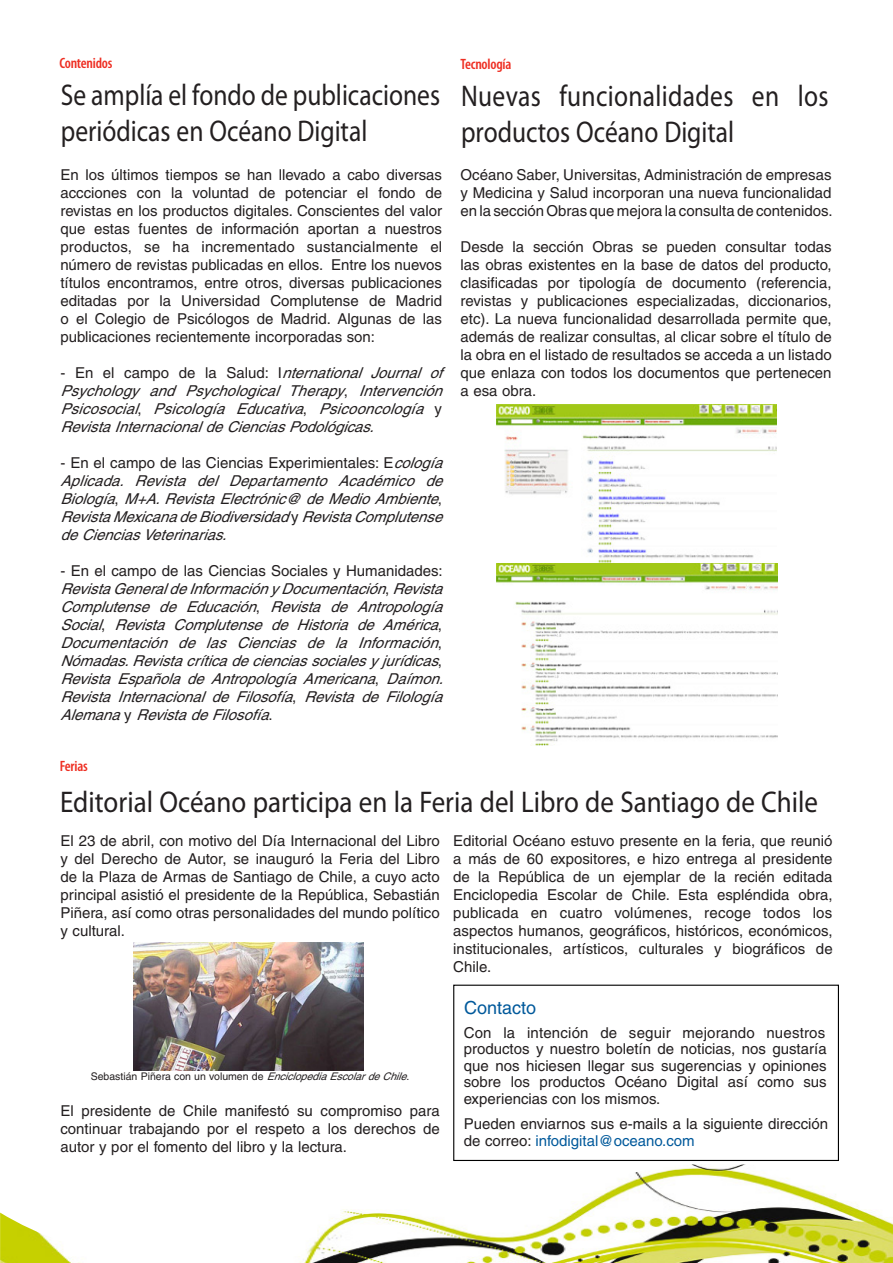
<style>
.page{position:relative;width:893px;height:1263px;background:#fff}
.page>*{position:absolute;margin:0;border:0;box-sizing:border-box;transform-origin:0 0}
.Titular__nivel_2{font:30px/36px "Myriad Pro";color:#231f20;scale:.85 1}
.Titular__nivel_2-2{font:30px "Myriad Pro";color:#231f20;scale:.9 1}
.Subtítulo{font:18px "Helvetica";color:#00599b}
.Texto{font:15px/18px "Helvetica";color:#231f20;text-align:justify}
.Texto-2{font:italic 15px/18px "Helvetica";color:#231f20}
.Titular_de_inicio{font:600 condensed 15px "Myriad Pro";letter-spacing:-.015em;color:#ee2e22}
.Texto-3{font:10.5px "Helvetica";color:#231f20}
.s1{font-style:normal}
.s2{font-style:italic}
.s3{color:#00599b}
</style>
<div class="page">
<img style="left:0;top:1164px;width:893px;height:99px">
<div style="left:453px;top:985px;width:386px;height:176px;background:#fff;border:1px solid #000"></div>
<img style="left:497px;top:404px;width:279px;height:159px">
<img style="left:133px;top:942px;width:230px;height:128px">
<img style="left:497px;top:563px;width:280px;height:182px">
<p class="Titular_de_inicio" style="left:59px;top:53px;width:55px">Contenidos</p>
<p class="Titular__nivel_2" style="left:61px;top:76px;width:448px">Se amplía el fondo de publicaciones periódicas en Océano Digital</p>
<p class="Texto" style="left:60px;top:166px;width:383px">En los últimos tiempos se han llevado a cabo diversas accciones con la voluntad de potenciar el fondo de revistas en los productos digitales. Conscientes del valor que estas fuentes de información aportan a nuestros productos, se ha incrementado sustancialmente el número de revistas publicadas en ellos. Entre los nuevos títulos encontramos, entre otros, diversas publicaciones editadas por la Universidad Complutense de Madrid o el Colegio de Psicólogos de Madrid. Algunas de las publicaciones recientemente incorporadas son:</p>
<p class="Texto-2" style="left:60px;top:364px;width:389px"><span class="s1">- E n e l c a m p o d e l a S a l u d : I</span> nternational Journal of Psychology and Psychological Therapy<span class="s1">,</span> Intervención Psicosocial<span class="s1">,</span> Psicología Educativa<span class="s1">,</span> Psicooncología <span class="s1">y </span>RevistaInternacionaldeCienciasPodológicas.</p>
<p class="Texto-2" style="left:60px;top:454px;width:390px"><span class="s1">- En el campo de las Ciencias Experimientales: E</span>cología Aplicada. Revista del Departamento Académico de Biología<span class="s1">,</span> M+A.RevistaElectrónic@ deMedioAmbiente<span class="s1">, </span>RevistaMexicanadeBiodiversidad<span class="s1">y</span> RevistaComplutense deCienciasVeterinarias.</p>
<p class="Texto-2" style="left:60px;top:562px;width:390px"><span class="s1">- En el campo de las Ciencias Sociales y Humanidades:<br></span>RevistaGeneraldeInformaciónyDocumentación<span class="s1">,</span> Revista Complutense de Educación<span class="s1">,</span> Revista de Antropología Social<span class="s1">,</span> Revista Complutense de Historia de América<span class="s1">, </span>Documentación de las Ciencias de la Información<span class="s1">, </span>Nómadas.Revistacríticadecienciassocialesyjurídicas<span class="s1">, </span>RevistaEspañoladeAntropologíaAmericana<span class="s1">,</span> Daímon.<br>Revista Internacional de Filosofía<span class="s1">,</span> Revista de Filología Alemana<span class="s1">y</span> RevistadeFilosofía<span class="s1">.</span></p>
<p class="Titular_de_inicio" style="left:461px;top:55px;width:52px">Tecnología</p>
<p class="Titular__nivel_2" style="left:461px;top:77px;width:434px">Nuevas funcionalidades en los productos Océano Digital</p>
<p class="Texto" style="left:460px;top:166px;width:373px">Océano Saber, Universitas, Administración de empresas y Medicina y Salud incorporan una nueva funcionalidad en la sección Obras que mejora la consulta de contenidos.</p>
<p class="Texto" style="left:460px;top:238px;width:373px">Desde la sección Obras se pueden consultar todas las obras existentes en la base de datos del producto, clasificadas por tipología de documento (referencia, revistas y publicaciones especializadas, diccionarios, etc). La nueva funcionalidad desarrollada permite que, además de realizar consultas, al clicar sobre el título de la obra en el listado de resultados se acceda a un listado que enlaza con todos los documentos que pertenecen a esa obra.</p>
<p class="Titular_de_inicio" style="left:60px;top:757px;width:29px">Ferias</p>
<p class="Titular__nivel_2-2" style="left:60px;top:783px;width:844px">Editorial Océano participa en la Feria del Libro de Santiago de Chile</p>
<p class="Texto" style="left:60px;top:832px;width:381px">El 23 de abril, con motivo del Día Internacional del Libro y del Derecho de Autor, se inauguró la Feria del Libro de la Plaza de Armas de Santiago de Chile, a cuyo acto principal asistió el presidente de la República, Sebastián Piñera, así como otras personalidades del mundo político y cultural.</p>
<p class="Texto" style="left:453px;top:832px;width:381px">Editorial Océano estuvo presente en la feria, que reunió a más de 60 expositores, e hizo entrega al presidente de la República de un ejemplar de la recién editada Enciclopedia Escolar de Chile. Esta espléndida obra, publicada en cuatro volúmenes, recoge todos los aspectos humanos, geográficos, históricos, económicos, institucionales, artísticos, culturales y biográficos de Chile.</p>
<p class="Texto-3" style="left:91px;top:1070px;width:322px">S e b a s t i á n P i ñ e r a c o n u n v o l u m e n d e <span class="s2">EnciclopediaEscolardeChile</span>.</p>
<p class="Texto" style="left:60px;top:1102px;width:381px">El presidente de Chile manifestó su compromiso para continuar trabajando por el respeto a los derechos de autor y por el fomento del libro y la lectura.</p>
<p class="Subtítulo" style="left:464px;top:997px;width:74px">Contacto</p>
<p class="Texto" style="left:464px;top:1024px;width:365px;line-height:16.5px">Con la intención de seguir mejorando nuestros productos y nuestro boletín de noticias, nos gustaría que nos hiciesen llegar sus sugerencias y opiniones sobre los productos Océano Digital así como sus experiencias con los mismos.</p>
<p class="Texto" style="left:464px;top:1116px;width:366px;line-height:16.5px">Pueden enviarnos sus e-mails a la siguiente dirección de correo: <span class="s3">infodigital@oceano.com</span></p>
</div>
